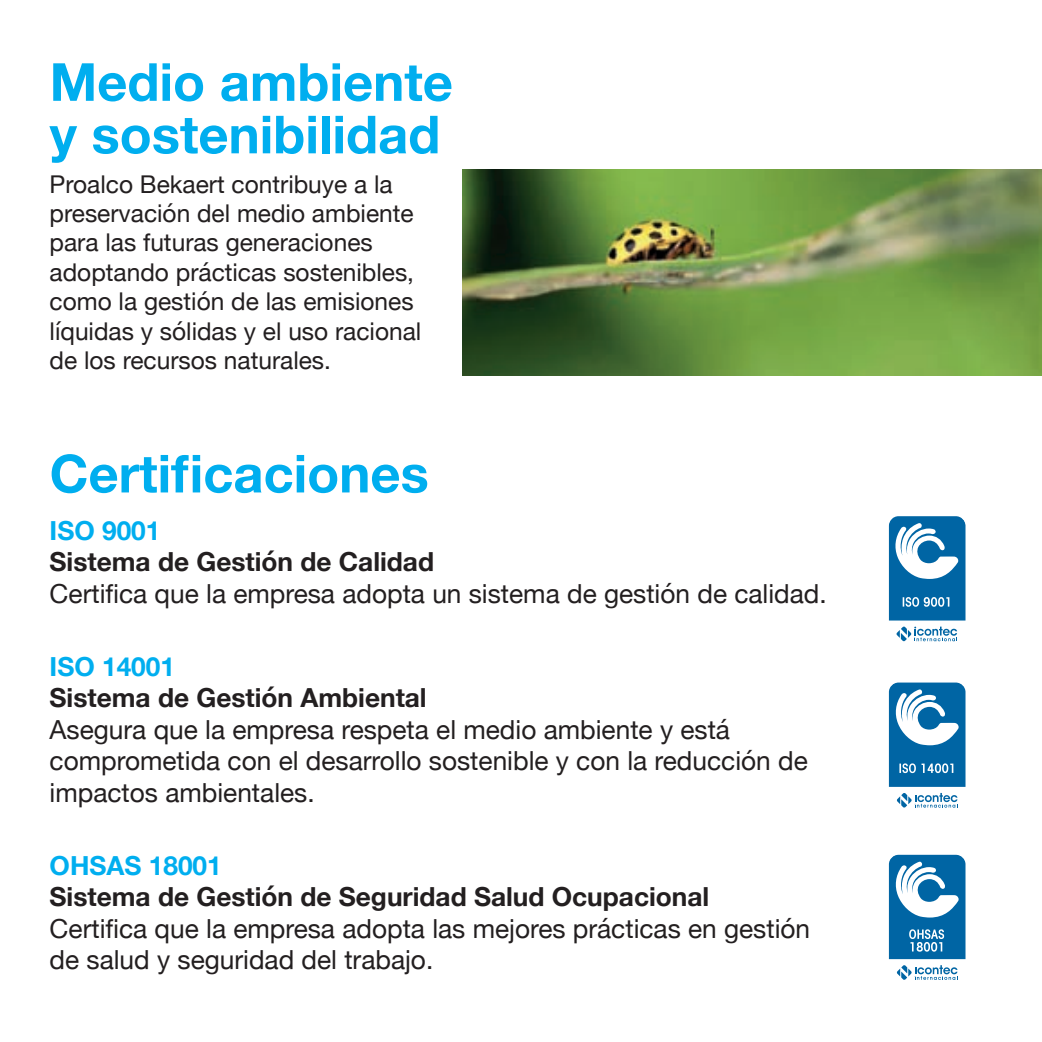
<style>
.page{position:relative;width:1042px;height:1042px;background:#fff}
.page>*{position:absolute;margin:0;border:0;box-sizing:border-box;transform-origin:0 0}
.Encabezado{font:700 52.5px "Helvetica Neue";color:#00aeef}
.Cuerpo_de_Texto{font:26.25px/31.5px "Helvetica Neue";color:#231f20}
.Cuerpo_de_Texto-2{font:700 26.25px "Helvetica Neue";color:#231f20}
.Cuerpo_de_Texto-3{font:700 26.25px "Helvetica Neue";color:#00aeef}
.Cuerpo_de_Texto-4{font:24.5px/29.4px "Helvetica Neue";color:#231f20}
</style>
<div class="page">
<img style="left:463px;top:169px;width:579px;height:206px">
<svg style="left:888px;top:516px;width:78px;height:126px"></svg>
<svg style="left:888px;top:682px;width:78px;height:126px"></svg>
<svg style="left:888px;top:854px;width:78px;height:126px"></svg>
<p class="Encabezado" style="left:50px;top:41px;width:405px">Medio ambiente</p>
<p class="Encabezado" style="left:50px;top:93px;width:392px">y sostenibilidad</p>
<p class="Cuerpo_de_Texto-4" style="left:50px;top:170px;width:373px">Proalco Bekaert contribuye a la preservación del medio ambiente para las futuras generaciones adoptando prácticas sostenibles, como la gestión de las emisiones líquidas y sólidas y el uso racional de los recursos naturales.</p>
<p class="Encabezado" style="left:50px;top:432px;width:381px">Certificaciones</p>
<p class="Cuerpo_de_Texto-3" style="left:50px;top:510px;width:112px">ISO 9001</p>
<p class="Cuerpo_de_Texto-2" style="left:50px;top:541px;width:386px">Sistema de Gestión de Calidad</p>
<p class="Cuerpo_de_Texto" style="left:50px;top:579px;width:778px">Certifica que la empresa adopta un sistema de gestión de calidad.</p>
<p class="Cuerpo_de_Texto-3" style="left:50px;top:646px;width:127px">ISO 14001</p>
<p class="Cuerpo_de_Texto-2" style="left:50px;top:677px;width:379px">Sistema de Gestión Ambiental</p>
<p class="Cuerpo_de_Texto" style="left:50px;top:715px;width:760px">Asegura que la empresa respeta el medio ambiente y está comprometida con el desarrollo sostenible y con la reducción de impactos ambientales.</p>
<p class="Cuerpo_de_Texto-3" style="left:50px;top:845px;width:174px">OHSAS 18001</p>
<p class="Cuerpo_de_Texto-2" style="left:50px;top:876px;width:661px">Sistema de Gestión de Seguridad Salud Ocupacional</p>
<p class="Cuerpo_de_Texto" style="left:50px;top:914px;width:762px">Certifica que la empresa adopta las mejores prácticas en gestión de salud y seguridad del trabajo.</p>
</div>
